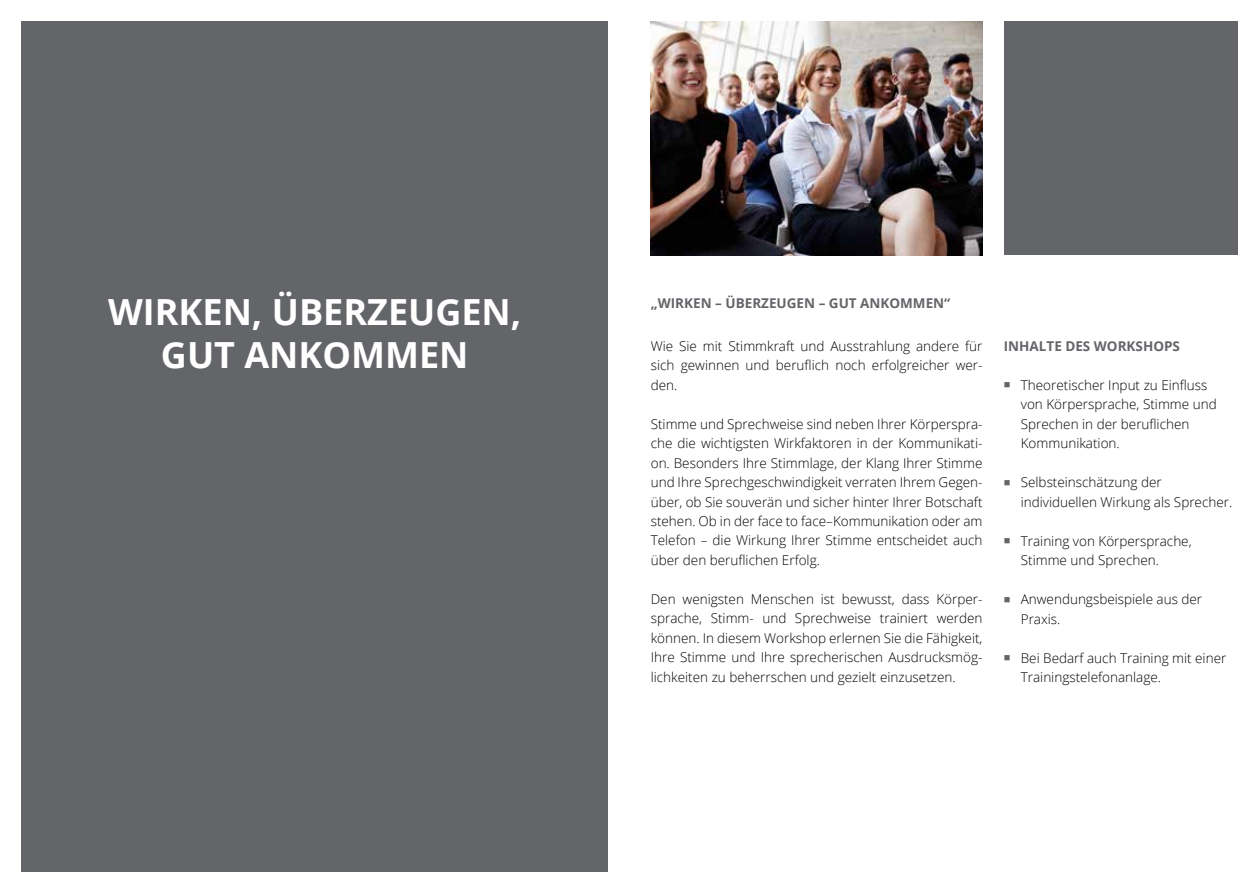
<style>
.page{position:relative;width:1259px;height:893px;background:#fff}
.page>*{position:absolute;margin:0;border:0;box-sizing:border-box;transform-origin:0 0}
.t1{font:700 36px "Open Sans";color:#fff}
.t2{font:300 13.5px/19.5px "Open Sans";color:#000}
.t3{font:700 13.5px "Open Sans";color:#636569}
.s1{color:#636569}
</style>
<div class="page">
<div style="left:21px;top:21px;width:587px;height:851px;background:#636569"></div>
<div style="left:1003px;top:21px;width:234px;height:234px;background:#636569"></div>
<img style="left:651px;top:21px;width:331px;height:234px">
<h1 class="t1" style="left:108px;top:287px;width:415px">WIRKEN, ÜBERZEUGEN,</h1>
<p class="t3" style="left:651px;top:293px;width:301px">„WIRKEN – ÜBERZEUGEN – GUT ANKOMMEN“</p>
<h1 class="t1" style="left:161px;top:330px;width:309px">GUT ANKOMMEN</h1>
<p class="t3" style="left:1003px;top:336px;width:178px">INHALTE DES WORKSHOPS</p>
<p class="t2" style="left:1020px;top:374px;width:197px;text-indent:-17px"><span class="s1">■</span> Theoretischer Input zu Einfluss von Körpersprache, Stimme und<br>Sprechen in der beruflichen<br>Kommunikation.</p>
<p class="t2" style="left:1020px;top:472px;width:213px;text-indent:-17px"><span class="s1">■</span> Selbsteinschätzung der individuellen Wirkung als Sprecher.</p>
<p class="t2" style="left:1020px;top:530px;width:172px;text-indent:-17px"><span class="s1">■</span> Training von Körpersprache,<br>Stimme und Sprechen.</p>
<p class="t2" style="left:1020px;top:589px;width:183px;text-indent:-17px"><span class="s1">■</span> Anwendungsbeispiele aus der<br>Praxis.</p>
<p class="t2" style="left:1020px;top:647px;width:207px;text-indent:-17px"><span class="s1">■</span> Bei Bedarf auch Training mit einer<br>Trainingstelefonanlage.</p>
<p class="t2" style="left:651px;top:335px;width:333px;text-align:justify">Wie Sie mit Stimmkraft und Ausstrahlung andere für sich gewinnen und beruflich noch erfolgreicher wer&shy;den.</p>
<p class="t2" style="left:651px;top:413px;width:333px;text-align:justify">Stimme und Sprechweise sind neben Ihrer Körperspra&shy;che die wichtigsten Wirkfaktoren in der Kommunikati&shy;on. Besonders Ihre Stimmlage, der Klang Ihrer Stimme und Ihre Sprechgeschwindigkeit verraten Ihrem Gegen&shy;über, ob Sie souverän und sicher hinter Ihrer Botschaft stehen. Ob in der face to face–Kommunikation oder am Telefon – die Wirkung Ihrer Stimme entscheidet auch über den beruflichen Erfolg.</p>
<p class="t2" style="left:651px;top:589px;width:333px;text-align:justify">Den wenigsten Menschen ist bewusst, dass Körper&shy;sprache, Stimm- und Sprechweise trainiert werden können. In diesem Workshop erlernen Sie die Fähigkeit, Ihre Stimme und Ihre sprecherischen Ausdrucksmög&shy;lichkeiten zu beherrschen und gezielt einzusetzen.</p>
</div>
